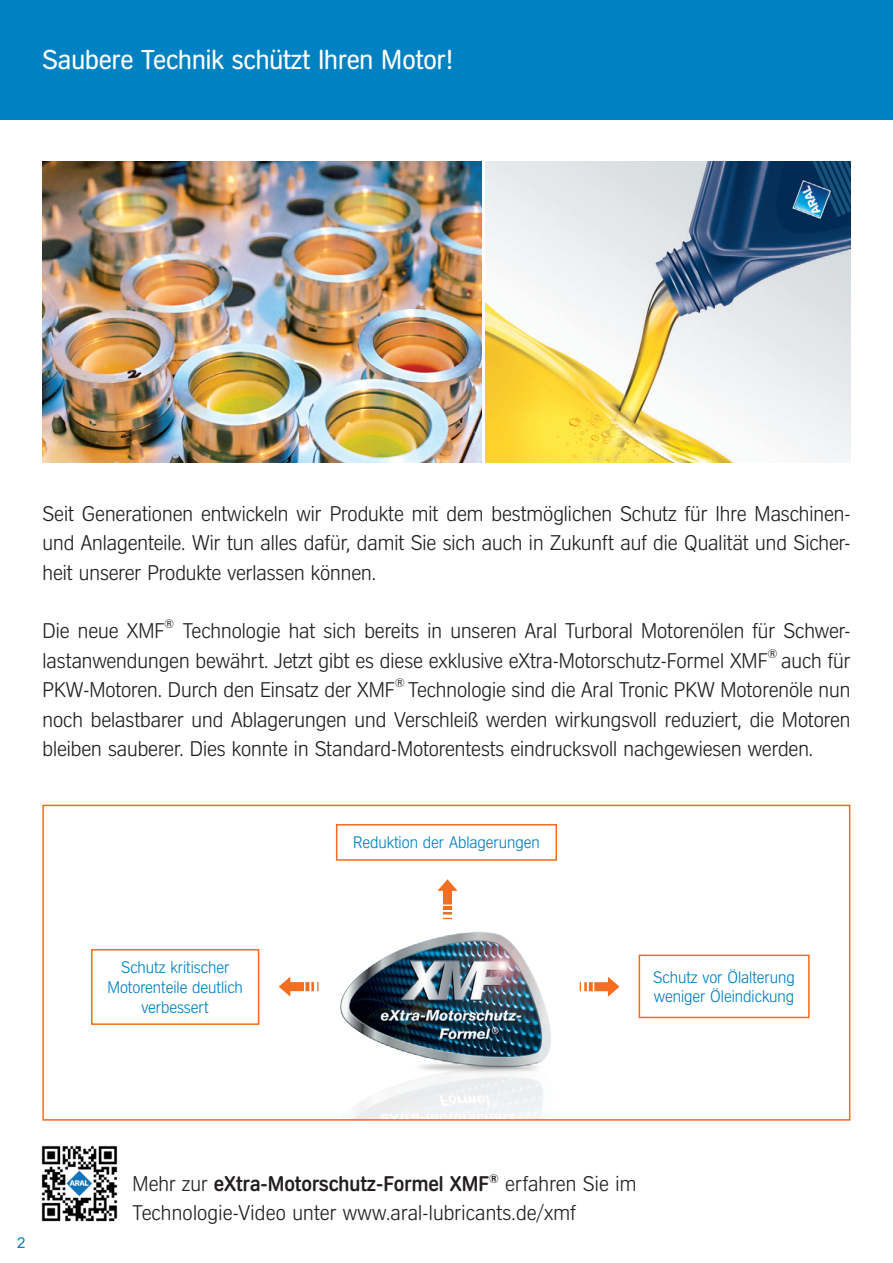
<style>
.page{position:relative;width:893px;height:1263px;background:#fff}
.page>*{position:absolute;margin:0;border:0;box-sizing:border-box;transform-origin:0 0}
.t1{font:27px "Aral V2";color:#fff}
.t2{font:300 21px/29.4px "Aral V2";color:#231f20;text-align:justify}
.t3{font:300 16.5px/19.8px "Aral V2";color:#0081c1}
.t4{font:15px "Aral V2";color:#0081c1}
.t5{font:300 12.3px "Aral V2";color:#231f20}
.s1{font-weight:500}
</style>
<div class="page">
<div style="left:0;top:0;width:893px;height:119px;background:#0081c1"></div>
<img style="left:340px;top:919px;width:211px;height:199px">
<div style="left:42px;top:805px;width:808px;height:316px;border:2px solid #f36e21"></div>
<img style="left:43px;top:161px;width:438px;height:302px">
<img style="left:486px;top:161px;width:364px;height:302px">
<div style="left:336px;top:824px;width:221px;height:37px;border:2px solid #f36e21"></div>
<svg style="left:437px;top:879px;width:20px;height:40px"></svg>
<svg style="left:279px;top:976px;width:40px;height:21px"></svg>
<div style="left:639px;top:954px;width:171px;height:64px;border:2px solid #f36e21"></div>
<svg style="left:580px;top:977px;width:39px;height:20px"></svg>
<div style="left:91px;top:949px;width:168px;height:76px;border:2px solid #f36e21"></div>
<img style="left:41px;top:1145px;width:77px;height:77px">
<p class="t1" style="left:43px;top:44px;width:412px">Saubere Technik schützt Ihren Motor!</p>
<p class="t2" style="left:43px;top:499px;width:809px">Seit Generationen entwickeln wir Produkte mit dem bestmöglichen Schutz für Ihre Maschinen&shy;und Anlagenteile. Wir tun alles dafür, damit Sie sich auch in Zukunft auf die Qualität und Sicher&shy;heit unserer Produkte verlassen können.</p>
<p class="t2" style="left:43px;top:617px;width:123px">Die neue XMF</p>
<p class="t5" style="left:164px;top:617px;width:12px">®</p>
<p class="t2" style="left:43px;top:617px;width:809px;text-indent:140px">Technologie hat sich bereits in unseren Aral Turboral Motorenölen für Schwer&shy;lastanwendungen bewährt. Jetzt gibt es diese exklusive eXtra-Motorschutz-Formel XMF</p>
<p class="t5" style="left:767px;top:646px;width:12px">®</p>
<p class="t2" style="left:781px;top:646px;width:71px">auch für</p>
<p class="t2" style="left:43px;top:675px;width:354px">PKW-Motoren. Durch den Einsatz der XMF</p>
<p class="t5" style="left:395px;top:676px;width:12px">®</p>
<p class="t2" style="left:43px;top:675px;width:809px;text-indent:366px">Technologie sind die Aral Tronic PKW Motorenöle nun noch belastbarer und Ablagerungen und Verschleiß werden wirkungsvoll reduziert, die Motoren bleiben sauberer. Dies konnte in Standard-Motorentests eindrucksvoll nachgewiesen werden.</p>
<p class="t3" style="left:107px;top:958px;width:137px;text-align:center">Schutz kritischer<br>Motorenteile deutlich verbessert</p>
<p class="t3" style="left:353px;top:833px;width:188px">Reduktion der Ablagerungen</p>
<p class="t3" style="left:653px;top:967px;width:143px">Schutz vor Ölalterung weniger Öleindickung</p>
<p class="t4" style="left:17px;top:1233px;width:9px">2</p>
<p class="t2" style="left:133px;top:1169px;width:505px">Mehr zur <span class="s1">eXtra-Motorschutz-Formel XMF</span><sup>®</sup> erfahren Sie im<br>Technologie-Video unter www.aral-lubricants.de/xmf</p>
</div>
